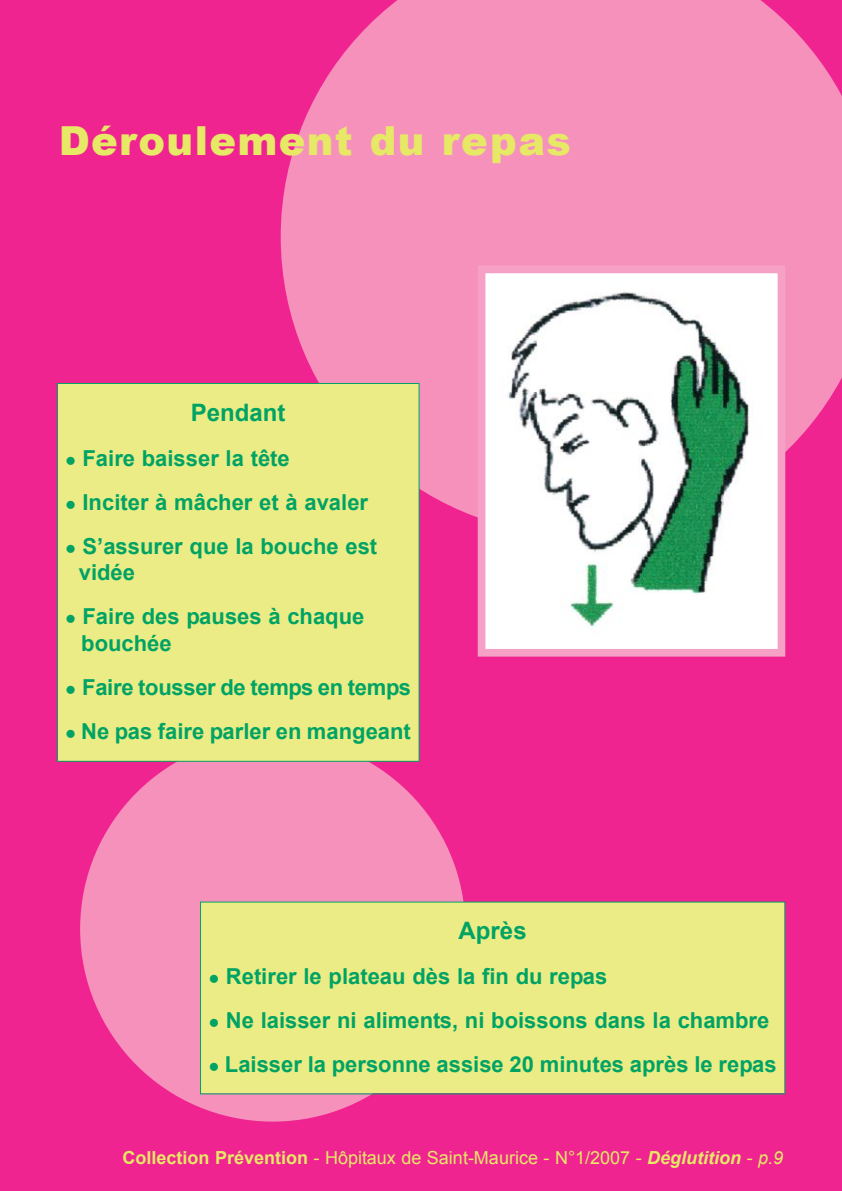
<style>
.page{position:relative;width:842px;height:1191px;background:#f02491}
.page>*{position:absolute;margin:0;border:0;box-sizing:border-box;transform-origin:0 0}
.t1{font:900 40px "Arial";letter-spacing:.035em;color:#e6e866}
.t2{font:700 24px "Arial";color:#00a364}
.t3{font:700 22px/26.4px "Arial";color:#00a364}
.t4{font:18px "Arial";color:#e6e866}
.s1{font-weight:700}
.s2{font-weight:700;font-style:italic}
.s3{font-style:italic}
</style>
<div class="page">
<svg style="left:281px;top:0;width:561px;height:535px;fill:#f691bc"></svg>
<div style="left:80px;top:736px;width:385px;height:385px;background:#f691bc;border-radius:50%"></div>
<div style="left:58px;top:384px;width:361px;height:377px;background:#ecec86"></div>
<div style="left:57px;top:383px;width:363px;height:379px;border:1px solid #00a364"></div>
<div style="left:201px;top:902px;width:583px;height:191px;background:#ecec86"></div>
<div style="left:485px;top:273px;width:293px;height:376px;background:#fff"></div>
<img style="left:507px;top:291px;width:243px;height:337px">
<div style="left:478px;top:265px;width:307px;height:391px;border:8px solid #f7a0c5"></div>
<h1 class="t1" style="left:59px;top:111px;width:514px">Déroulement du repas</h1>
<p class="t2" style="left:191px;top:399px;width:96px">Pendant</p>
<p class="t3" style="left:65px;top:445px;width:226px">● Faire baisser la tête</p>
<p class="t3" style="left:65px;top:489px;width:304px">● Inciter à mâcher et à avaler</p>
<p class="t3" style="left:79px;top:533px;width:300px;text-indent:-13px">● S’assurer que la bouche est vidée</p>
<p class="t3" style="left:81px;top:603px;width:285px;text-indent:-16px">● Faire des pauses à chaque bouchée</p>
<p class="t3" style="left:65px;top:674px;width:347px">● Faire tousser de temps en temps</p>
<p class="t3" style="left:65px;top:718px;width:347px">● Ne pas faire parler en mangeant</p>
<p class="t2" style="left:459px;top:917px;width:70px">Après</p>
<p class="t3" style="left:209px;top:963px;width:400px">● Retirer le plateau dès la fin du repas</p>
<p class="t3" style="left:209px;top:1007px;width:562px">● Ne laisser ni aliments, ni boissons dans la chambre</p>
<p class="t3" style="left:209px;top:1051px;width:569px">● Laisser la personne assise 20 minutes après le repas</p>
<p class="t4" style="left:123px;top:1147px;width:662px"><span class="s1">Collection Prévention</span> - Hôpitaux de Saint-Maurice - N°1/2007 - <span class="s2">Déglutition</span> - <span class="s3">p.9</span></p>
</div>
